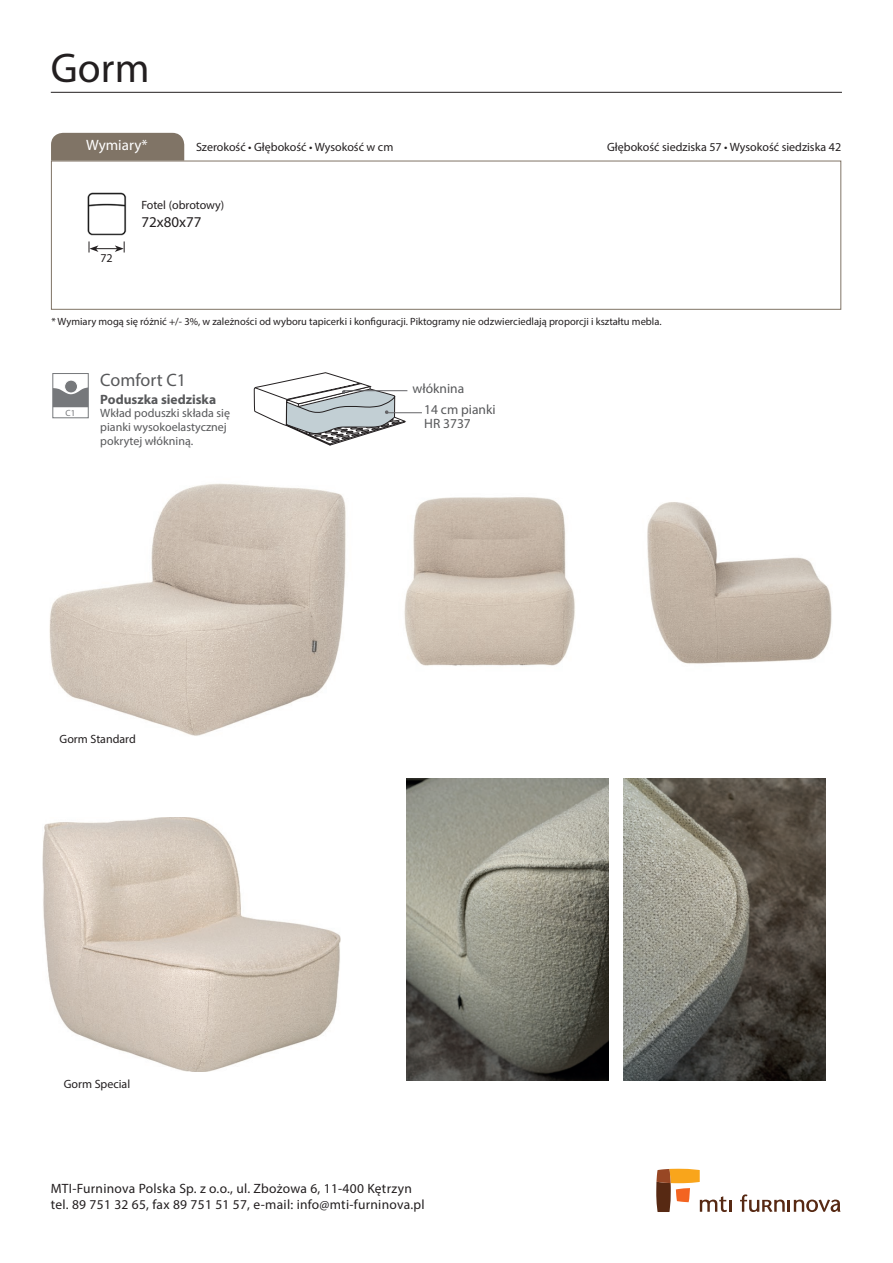
<style>
.page{position:relative;width:893px;height:1263px;background:#fff}
.page>*{position:absolute;margin:0;border:0;box-sizing:border-box;transform-origin:0 0}
.t1{font:41.7px "Myriad Pro";color:#231f20}
.t2{font:18px "Myriad Pro";color:#57585a}
.t3{font:15px "Myriad Pro";color:#fff}
.t4{font:15px "Myriad Pro";color:#231f20}
.t5{font:13.5px/16.2px "Myriad Pro";letter-spacing:.02em;color:#231f20}
.t6{font:13.5px/21.6px "Myriad Pro";color:#57585a}
.t7{font:700 13.5px "Myriad Pro";color:#57585a}
.t8{font:12px "Myriad Pro";color:#231f20}
.t9{font:12px/13.6px "Myriad Pro";color:#57585a}
.t10{font:10.5px "Myriad Pro";color:#231f20}
.t11{font:9px "Myriad Pro";color:#76787b}
</style>
<div class="page">
<hr style="left:51px;top:92px;width:791px;height:1px;background:#231f20">
<div style="left:51px;top:133px;width:133px;height:28px;background:#807466"></div>
<svg style="left:656px;top:1169px;width:76px;height:43px"></svg>
<svg style="left:740px;top:1194px;width:100px;height:18px"></svg>
<div style="left:51px;top:161px;width:790px;height:149px;border:1px solid #807466"></div>
<svg style="left:89px;top:241px;width:36px;height:11px"></svg>
<div style="left:52px;top:373px;width:37px;height:45px;border:1px solid #76787b"></div>
<svg style="left:53px;top:380px;width:35px;height:27px"></svg>
<hr style="left:387px;top:412px;width:35px;height:1px;background:#636366">
<hr style="left:344px;top:390px;width:63px;height:1px;background:#636366">
<svg style="left:254px;top:372px;width:152px;height:74px"></svg>
<img style="left:87px;top:192px;width:40px;height:44px">
<img style="left:43px;top:817px;width:297px;height:255px">
<img style="left:406px;top:778px;width:203px;height:302px">
<img style="left:623px;top:778px;width:203px;height:302px">
<img style="left:49px;top:483px;width:297px;height:253px">
<img style="left:404px;top:497px;width:171px;height:169px">
<img style="left:647px;top:502px;width:185px;height:162px">
<h1 class="t1" style="left:51px;top:43px;width:100px">Gorm</h1>
<h3 class="t3" style="left:86px;top:136px;width:63px">Wymiary*</h3>
<p class="t8" style="left:196px;top:140px;width:199px">Szerokość • Głębokość • Wysokość w cm</p>
<p class="t8" style="left:607px;top:140px;width:235px">Głębokość siedziska 57 • Wysokość siedziska 42</p>
<p class="t8" style="left:100px;top:250px;width:14px">72</p>
<p class="t8" style="left:141px;top:198px;width:85px">Fotel (obrotowy)</p>
<h3 class="t4" style="left:141px;top:213px;width:62px">72x80x77</h3>
<p class="t10" style="left:51px;top:315px;width:612px">* Wymiary mogą się różnić +/- 3%, w zależności od wyboru tapicerki i konfiguracji. Piktogramy nie odzwierciedlają proporcji i kształtu mebla.</p>
<p class="t11" style="left:66px;top:408px;width:11px">C1</p>
<h2 class="t2" style="left:100px;top:369px;width:87px">Comfort C1</h2>
<p class="t7" style="left:100px;top:390px;width:117px">Poduszka siedziska</p>
<p class="t9" style="left:100px;top:406px;width:131px">Wkład poduszki składa się pianki wysokoelastycznej pokrytej włókniną.</p>
<p class="t8" style="left:60px;top:732px;width:78px">Gorm Standard</p>
<p class="t8" style="left:64px;top:1077px;width:68px">Gorm Special</p>
<p class="t6" style="left:424px;top:377px;width:73px;text-indent:-12px">włóknina<br>14 cm pianki</p>
<p class="t6" style="left:424px;top:412px;width:48px">HR 3737</p>
<p class="t5" style="left:51px;top:1180px;width:375px">MTI-Furninova Polska Sp. z o.o., ul. Zbożowa 6, 11-400 Kętrzyn tel. 89 751 32 65, fax 89 751 51 57, e-mail: info@mti-furninova.pl</p>
</div>
